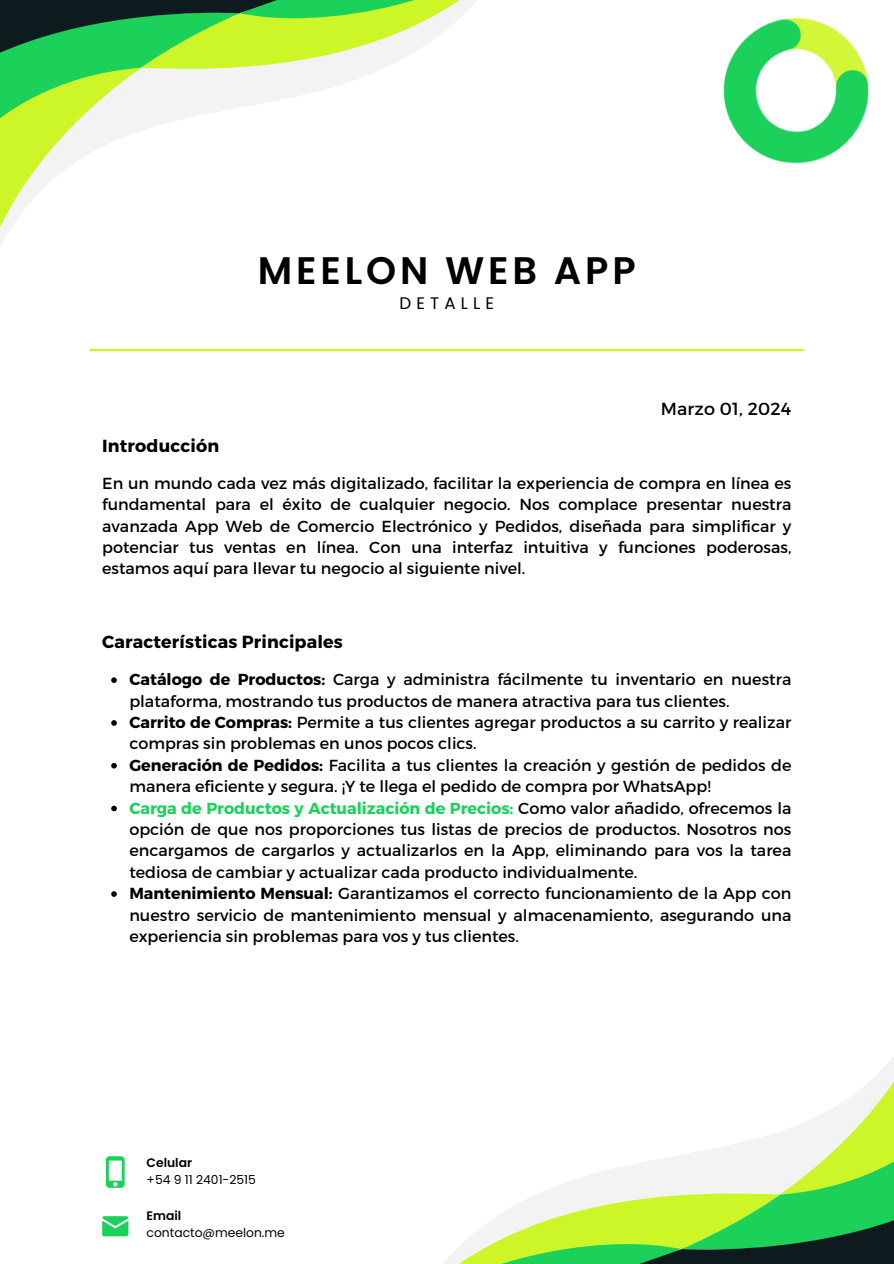
<style>
.page{position:relative;width:894px;height:1264px;background:#fff}
.page>*{position:absolute;margin:0;border:0;box-sizing:border-box;transform-origin:0 0}
.t1{font:600 38.4px "Poppins";letter-spacing:.1em;color:#000}
.t2{font:700 17.55px "Montserrat";letter-spacing:.01em;color:#000}
.t3{font:17.55px "Montserrat";letter-spacing:.01em;color:#000}
.t4{font:16.65px "Poppins";letter-spacing:.305em;color:#000}
.t5{font:16.05px/21.3px "Montserrat";color:#000;text-align:justify}
.t6{font:12.3px "Poppins";color:#000}
.t7{font:600 12.3px "Poppins";color:#000}
.s1{font-weight:700}
.s2{font-weight:700;color:#1bd15a}
</style>
<div class="page">
<svg style="left:444px;top:1058px;width:449px;height:205px"></svg>
<svg style="left:558px;top:1198px;width:335px;height:65px"></svg>
<svg style="left:0;top:0;width:477px;height:245px"></svg>
<svg style="left:0;top:0;width:362px;height:64px"></svg>
<svg style="left:102px;top:1216px;width:26px;height:20px"></svg>
<svg style="left:106px;top:1156px;width:19px;height:31px"></svg>
<hr style="left:89px;top:349px;width:715px;height:2px;background:#cdf628">
<img style="left:723px;top:17px;width:146px;height:147px">
<svg style="left:111px;top:677px;width:6px;height:6px"></svg>
<svg style="left:111px;top:720px;width:6px;height:5px"></svg>
<svg style="left:111px;top:763px;width:6px;height:5px"></svg>
<svg style="left:111px;top:805px;width:6px;height:6px"></svg>
<svg style="left:111px;top:891px;width:6px;height:5px"></svg>
<h4 class="t2" style="left:102px;top:434px;width:118px">Introducción</h4>
<p class="t1" style="left:258px;top:244px;width:379px">MEELON WEB APP</p>
<p class="t4" style="left:399px;top:291px;width:96px">DETALLE</p>
<h2 class="t3" style="left:660px;top:397px;width:132px">Marzo 01, 2024</h2>
<h1 class="t5" style="left:102px;top:472px;width:690px">En un mundo cada vez más digitalizado, facilitar la experiencia de compra en línea es fundamental para el éxito de cualquier negocio. Nos complace presentar nuestra avanzada App Web de Comercio Electrónico y Pedidos, diseñada para simplificar y potenciar tus ventas en línea. Con una interfaz intuitiva y funciones poderosas, estamos aquí para llevar tu negocio al siguiente nivel.</h1>
<p class="t2" style="left:102px;top:630px;width:242px">Características Principales</p>
<p class="t5" style="left:129px;top:668px;width:663px"><span class="s1">Catálogo de Productos:</span> Carga y administra fácilmente tu inventario en nuestra plataforma, mostrando tus productos de manera atractiva para tus clientes.</p>
<p class="t5" style="left:129px;top:711px;width:663px"><span class="s1">Carrito de Compras:</span> Permite a tus clientes agregar productos a su carrito y realizar compras sin problemas en unos pocos clics.</p>
<p class="t5" style="left:129px;top:753px;width:663px"><span class="s1">Generación de Pedidos:</span> Facilita a tus clientes la creación y gestión de pedidos de manera eficiente y segura. ¡Y te llega el pedido de compra por WhatsApp!</p>
<h5 class="t5" style="left:129px;top:796px;width:663px"><span class="s2">Carga de Productos y Actualización de Precios:</span> Como valor añadido, ofrecemos la opción de que nos proporciones tus listas de precios de productos. Nosotros nos encargamos de cargarlos y actualizarlos en la App, eliminando para vos la tarea tediosa de cambiar y actualizar cada producto individualmente.</h5>
<p class="t5" style="left:129px;top:882px;width:663px"><span class="s1">Mantenimiento Mensual:</span> Garantizamos el correcto funcionamiento de la App con nuestro servicio de mantenimiento mensual y almacenamiento, asegurando una experiencia sin problemas para vos y tus clientes.</p>
<h3 class="t7" style="left:146px;top:1154px;width:47px">Celular</h3>
<h4 class="t6" style="left:146px;top:1171px;width:111px">+54 9 11 2401-2515</h4>
<h3 class="t7" style="left:146px;top:1206px;width:36px">Email</h3>
<p class="t6" style="left:146px;top:1224px;width:140px">contacto@meelon.me</p>
</div>
